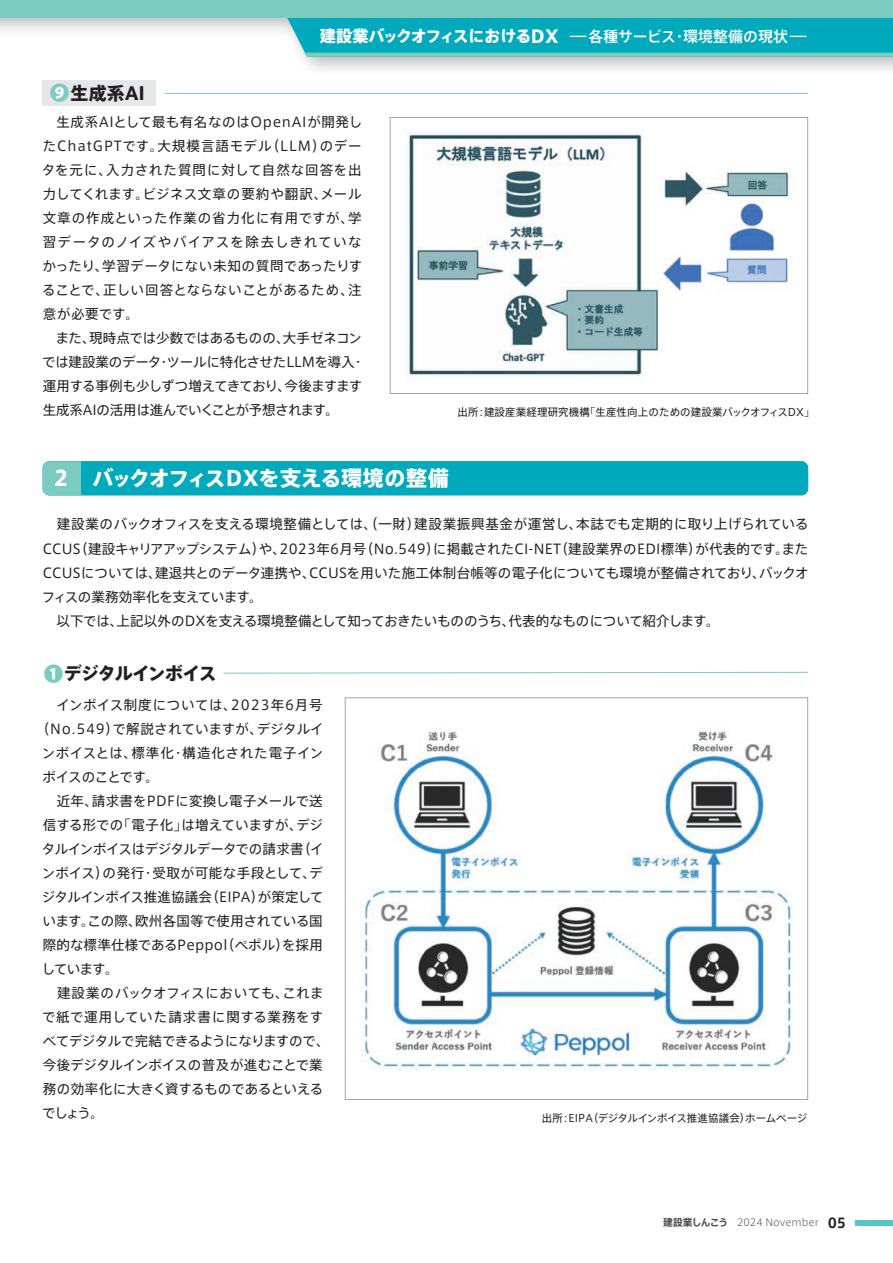
<style>
.page{position:relative;width:893px;height:1263px;background:#fff}
.page>*{position:absolute;margin:0;border:0;box-sizing:border-box;transform-origin:0 0}
.t1{font:800 21px "Axis Std";letter-spacing:-.01em;color:#fff}
.t2{font:800 18px "Axis Std";letter-spacing:-.04em;color:#231f20}
.t3{font:800 16.05px "Axis Std";letter-spacing:-.05em;color:#fff}
.t4{font:13.5px/24px "Axis Std";letter-spacing:.01em;color:#231f20}
.t5{font:13.5px "Axis Std";letter-spacing:.035em;color:#231f20}
.t6{font:13.5px "Axis Std";letter-spacing:-.015em;color:#231f20}
.t7{font:13.5px "Axis Std";letter-spacing:.06em;color:#231f20}
.t8{font:13.5px "Axis Std";letter-spacing:-.03em;color:#231f20}
.t9{font:13.5px "Axis Std";letter-spacing:-.02em;color:#231f20}
.t10{font:13.5px "Axis Std";letter-spacing:-.04em;color:#231f20}
.t11{font:13.5px "Axis Std";letter-spacing:.04em;color:#231f20}
.t12{font:13.5px "Axis Std";letter-spacing:-.01em;color:#231f20}
.t13{font:13.5px "Axis Std";letter-spacing:-.05em;color:#231f20}
.t14{font:10.5px "Axis Std";letter-spacing:.01em;color:#231f20}
.t15{font:10.5px "Axis Std";letter-spacing:-.015em;color:#231f20}
.t16{font:300 9.75px "Axis Std";color:#4b4c4d}
.s1{font-size:21.6px;color:#7bcbbf}
.s2{font-size:17.7px}
.s3{font-weight:400;font-size:14.85px}
.s4{font-weight:500;font-size:14.85px}
.s5{font-weight:700}
.s6{font-weight:700;font-size:13.5px;color:#231f20}
</style>
<div class="page">
<div style="left:43px;top:461px;width:765px;height:34px;background:#00aabc;border-radius:7px"></div>
<svg style="left:43px;top:461px;width:38px;height:34px"></svg>
<div style="left:43px;top:81px;width:113px;height:25px;background:#e6e7e9"></div>
<div style="left:51px;top:85px;width:16px;height:16px;background:#fff;border-radius:50%"></div>
<svg style="left:287px;top:18px;width:606px;height:39px;background:#10aebd"></svg>
<div style="left:0;top:0;width:893px;height:18px;background:#7bcbbf"></div>
<hr style="left:165px;top:93px;width:643px;height:1px;background:#7bcbbf">
<svg style="left:223px;top:671px;width:586px;height:3px"></svg>
<svg style="left:390px;top:117px;width:418px;height:277px"></svg>
<svg style="left:345px;top:697px;width:463px;height:403px"></svg>
<div style="left:855px;top:1219px;width:38px;height:6px;background:#54c5cf"></div>
<h2 class="t2" style="left:49px;top:79px;width:98px"><span class="s1">❾</span>生成系AI</h2>
<p class="t3" style="left:320px;top:24px;width:490px">建設業バックオフィスにおける<span class="s2">DX</span> <span class="s3">ー</span><span class="s4">各種サービス・環境整備の現状</span><span class="s3">ー</span></p>
<p class="t4" style="left:42px;top:109px;width:324px;text-indent:14px">生成系AIとして最も有名なのはOpenAIが開発したChatGPTです。大規模言語モデル（LLM）のデータを元に、入力された質問に対して自然な回答を出力してくれます。ビジネス文章の要約や翻訳、メール文章の作成といった作業の省力化に有用ですが、学習データのノイズやバイアスを除去しきれていなかったり、学習データにない未知の質問であったりすることで、正しい回答とならないことがあるため、注意が必要です。<br>　また、現時点では少数ではあるものの、大手ゼネコンでは建設業のデータ・ツールに特化させたLLMを導入・運用する事例も少しずつ増えてきており、今後ますます生成系AIの活用は進んでいくことが予想されます。</p>
<p class="t14" style="left:457px;top:404px;width:359px">出所：建設産業経理研究機構「生産性向上のための建設業バックオフィスDX」</p>
<h1 class="t1" style="left:54px;top:462px;width:396px">2 バックオフィスDXを支える環境の整備</h1>
<p class="t4" style="left:42px;top:511px;width:768px">　建設業のバックオフィスを支える環境整備としては、（一財）建設業振興基金が運営し、本誌でも定期的に取り上げられているCCUS（建設キャリアアップシステム）や、2023年6月号（No.549）に掲載されたCI-NET（建設業界のEDI標準）が代表的です。またCCUSについては、建退共とのデータ連携や、CCUSを用いた施工体制台帳等の電子化についても環境が整備されており、バックオフィスの業務効率化を支えています。<br>　以下では、上記以外のDXを支える環境整備として知っておきたいもののうち、代表的なものについて紹介します。</p>
<h2 class="t2" style="left:43px;top:660px;width:176px"><span class="s1">❶</span>デジタルインボイス</h2>
<p class="t7" style="left:43px;top:694px;width:282px">　インボイス制度については、2023年6月号</p>
<p class="t4" style="left:36px;top:716px;width:289px">（No.549）で解説されていますが、デジタルイ</p>
<p class="t11" style="left:42px;top:742px;width:283px">ンボイスとは、標準化・構造化された電子イン</p>
<p class="t13" style="left:43px;top:766px;width:118px">ボイスのことです。</p>
<p class="t4" style="left:43px;top:788px;width:281px">　近年、請求書をPDFに変換し電子メールで送</p>
<p class="t4" style="left:43px;top:812px;width:282px">信する形での「電子化」は増えていますが、デジ</p>
<p class="t8" style="left:42px;top:838px;width:283px">タルインボイスはデジタルデータでの請求書（イ</p>
<p class="t5" style="left:42px;top:862px;width:282px">ンボイス）の発行・受取が可能な手段として、デ</p>
<p class="t6" style="left:42px;top:886px;width:283px">ジタルインボイス推進協議会（EIPA）が策定して</p>
<p class="t9" style="left:43px;top:910px;width:282px">います。この際、欧州各国等で使用されている国</p>
<p class="t4" style="left:43px;top:932px;width:282px">際的な標準仕様であるPeppol（ペポル）を採用</p>
<p class="t4" style="left:42px;top:956px;width:78px">しています。</p>
<p class="t4" style="left:57px;top:980px;width:268px">建設業のバックオフィスにおいても、これま</p>
<p class="t5" style="left:42px;top:1006px;width:283px">で紙で運用していた請求書に関する業務をす</p>
<p class="t10" style="left:43px;top:1030px;width:288px">べてデジタルで完結できるようになりますので、</p>
<p class="t12" style="left:43px;top:1054px;width:282px">今後デジタルインボイスの普及が進むことで業</p>
<p class="t4" style="left:43px;top:1076px;width:282px">務の効率化に大きく資するものであるといえる</p>
<p class="t4" style="left:42px;top:1100px;width:63px">でしょう。</p>
<p class="t15" style="left:542px;top:1110px;width:267px">出所：EIPA（デジタルインボイス推進協議会）ホームページ</p>
<p class="t16" style="left:663px;top:1215px;width:184px"><span class="s5">建設業しんこう</span> 2024 November <span class="s6">05</span></p>
</div>
